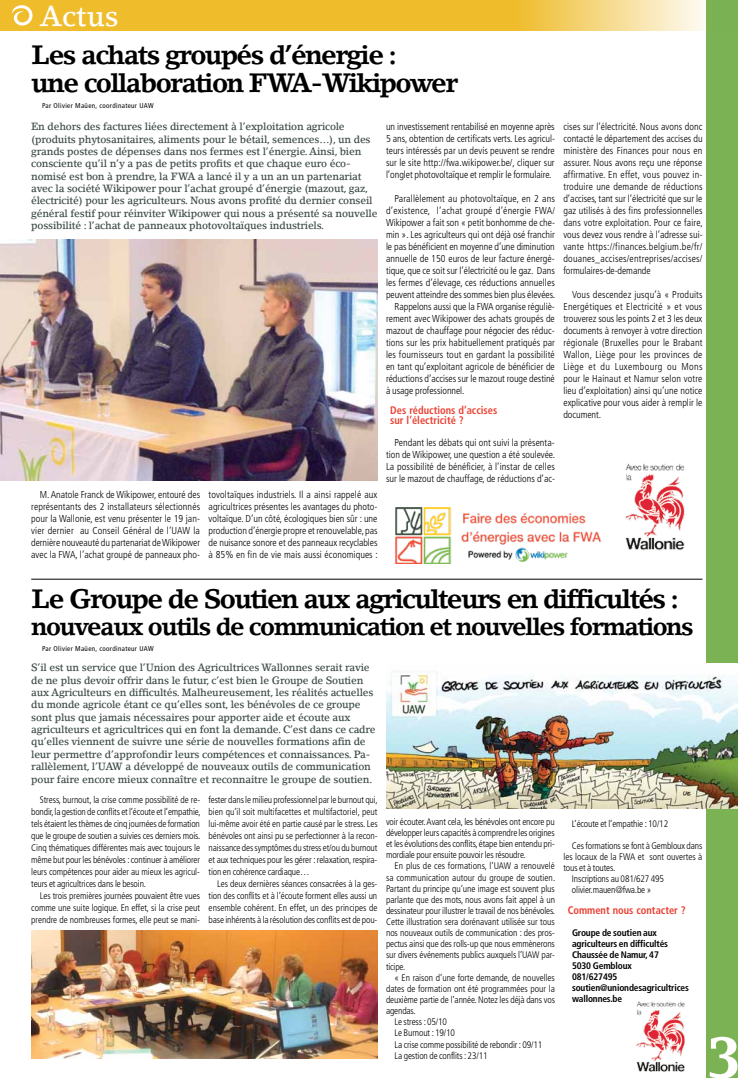
<style>
.page{position:relative;width:738px;height:1078px;background:#fff}
.page>*{position:absolute;margin:0;border:0;box-sizing:border-box;transform-origin:0 0}
.t1{font:700 58.5px "Lino Letter Std";color:#fff}
.t2{font:500 28px "Lino Letter Std";color:#fff}
.t3{font:700 26.5px/27.5px "Lino Letter Std";letter-spacing:-.06em;color:#000}
.t4{font:700 24.5px "Lino Letter Std";letter-spacing:-.06em;color:#000}
.t5{font:700 condensed 11px/10px "Frutiger LT Std";color:#eb4133;scale:.95 1}
.t6{font:500 10.4px/12.4px "Lino Letter Std";letter-spacing:-.02em;color:#394845}
.t7{font:300 condensed 10px/12px "Frutiger LT Std";color:#000;text-align:justify}
.t8{font:300 condensed 10px "Frutiger LT Std";letter-spacing:.02em;color:#000}
.t9{font:300 condensed 9.5px/12px "Frutiger LT Std";letter-spacing:-.015em;color:#000;text-align:justify}
.t10{font:700 condensed 9.5px/11px "Frutiger LT Std";letter-spacing:-.015em;color:#000}
.t11{font:condensed 7px "Frutiger LT Std";letter-spacing:.05em;color:#000}
</style>
<div class="page">
<div style="left:706px;top:0;width:31px;height:1077px;background:#7ab254"></div>
<svg style="left:0;top:0;width:705px;height:31px;background:#f0c445"></svg>
<svg style="left:12px;top:5px;width:20px;height:21px"></svg>
<img style="left:386px;top:663px;width:351px;height:145px">
<img style="left:636px;top:1001px;width:49px;height:71px">
<img style="left:31px;top:930px;width:346px;height:128px">
<img style="left:625px;top:463px;width:60px;height:88px">
<img style="left:395px;top:508px;width:207px;height:55px">
<img style="left:0;top:240px;width:377px;height:240px">
<hr style="left:31px;top:578px;width:671px;height:1px;background:#000">
<h2 class="t2" style="left:40px;top:-1px;width:80px">Actus</h2>
<h3 class="t3" style="left:31px;top:41px;width:428px">Les achats groupés d’énergie :<br>une collaboration FWA-Wikipower</h3>
<p class="t11" style="left:42px;top:102px;width:113px">Par Olivier Maüen, coordinateur UAW</p>
<p class="t6" style="left:31px;top:120px;width:347px">En dehors des factures liées directement à l’exploitation agricole (produits phytosanitaires, aliments pour le bétail, semences…), un des grands postes de dépenses dans nos fermes est l’énergie. Ainsi, bien consciente qu’il n’y a pas de petits profits et que chaque euro éco&shy;nomisé est bon à prendre, la FWA a lancé il y a un an un partenariat avec la société Wikipower pour l’achat groupé d’énergie (mazout, gaz, électricité) pour les agriculteurs. Nous avons profité du dernier conseil général festif pour réinviter Wikipower qui nous a présenté sa nouvelle possibilité : l’achat de panneaux photovoltaïques industriels.</p>
<p class="t7" style="left:386px;top:121px;width:170px">un investissement rentabilisé en moyenne après 5 ans, obtention de certificats verts. Les agricul&shy;teurs intéressés par un devis peuvent se rendre sur le site http://fwa.wikipower.be/, cliquer sur l’onglet photovoltaïque et remplir le formulaire.</p>
<p class="t7" style="left:394px;top:193px;width:162px">Parallèlement au photovoltaïque, en 2 ans</p>
<p class="t8" style="left:386px;top:205px;width:170px">d’existence, l’achat groupé d’énergie FWA/</p>
<p class="t7" style="left:386px;top:217px;width:170px">Wikipower a fait son « petit bonhomme de che-</p>
<p class="t7" style="left:386px;top:229px;width:170px">min ». Les agriculteurs qui ont déjà osé franchir</p>
<p class="t7" style="left:386px;top:241px;width:170px">le pas bénéficient en moyenne d’une diminution</p>
<p class="t7" style="left:386px;top:253px;width:170px">annuelle de 150 euros de leur facture énergé-</p>
<p class="t7" style="left:386px;top:265px;width:170px">tique, que ce soit sur l’électricité ou le gaz. Dans</p>
<p class="t7" style="left:386px;top:277px;width:170px">les fermes d’élevage, ces réductions annuelles</p>
<p class="t7" style="left:386px;top:289px;width:170px">peuvent atteindre des sommes bien plus élevées.</p>
<p class="t7" style="left:394px;top:301px;width:162px">Rappelons aussi que la FWA organise réguliè-</p>
<p class="t7" style="left:386px;top:313px;width:170px">rement avec Wikipower des achats groupés de</p>
<p class="t7" style="left:386px;top:325px;width:170px">mazout de chauffage pour négocier des réduc-</p>
<p class="t7" style="left:386px;top:337px;width:170px">tions sur les prix habituellement pratiqués par</p>
<p class="t7" style="left:386px;top:349px;width:170px">les fournisseurs tout en gardant la possibilité</p>
<p class="t7" style="left:386px;top:361px;width:170px">en tant qu’exploitant agricole de bénéficier de</p>
<p class="t7" style="left:386px;top:373px;width:170px">réductions d’accises sur le mazout rouge destiné</p>
<p class="t7" style="left:386px;top:385px;width:80px">à usage professionnel.</p>
<p class="t5" style="left:390px;top:405px;width:114px">Des réductions d’accises sur l’électricité ?</p>
<p class="t7" style="left:386px;top:437px;width:170px;text-indent:9px">Pendant les débats qui ont suivi la présenta&shy;tion de Wikipower, une question a été soulevée.<br>La possibilité de bénéficier, à l’instar de celles sur le mazout de chauffage, de réductions d’ac-</p>
<p class="t7" style="left:31px;top:488px;width:170px;text-indent:9px">M. Anatole Franck de Wikipower, entouré des représentants des 2 installateurs sélectionnés pour la Wallonie, est venu présenter le 19 jan&shy;vier dernier au Conseil Général de l’UAW la dernière nouveauté du partenariat de Wikipower avec la FWA, l’achat groupé de panneaux pho-</p>
<p class="t7" style="left:208px;top:488px;width:170px">tovoltaïques industriels. Il a ainsi rappelé aux agricultrices présentes les avantages du photo&shy;voltaïque. D’un côté, écologiques bien sûr : une production d’énergie propre et renouvelable, pas de nuisance sonore et des panneaux recyclables à 85% en fin de vie mais aussi économiques :</p>
<p class="t7" style="left:563px;top:121px;width:141px">cises sur l’électricité. Nous avons donc contacté le département des accises du ministère des Finances pour nous en assurer. Nous avons reçu une réponse affirmative. En effet, vous pouvez in&shy;troduire une demande de réductions d’accises, tant sur l’électricité que sur le gaz utilisés à des fins professionnelles dans votre exploitation. Pour ce faire, vous devez vous rendre à l’adresse sui&shy;vante https://finances.belgium.be/fr/ douanes_accises/entreprises/accises/ formulaires-de-demande</p>
<p class="t7" style="left:563px;top:289px;width:141px;text-indent:9px">Vous descendez jusqu’à « Produits Energétiques et Electricité » et vous trouverez sous les points 2 et 3 les deux documents à renvoyer à votre direction régionale (Bruxelles pour le Brabant Wallon, Liège pour les provinces de Liège et du Luxembourg ou Mons pour le Hainaut et Namur selon votre lieu d’exploitation) ainsi qu’une notice explicative pour vous aider à remplir le document.</p>
<h3 class="t3" style="left:31px;top:584px;width:648px">Le Groupe de Soutien aux agriculteurs en difficultés :</h3>
<h3 class="t4" style="left:31px;top:611px;width:663px">nouveaux outils de communication et nouvelles formations</h3>
<p class="t11" style="left:42px;top:644px;width:113px">Par Olivier Maüen, coordinateur UAW</p>
<p class="t6" style="left:31px;top:661px;width:346px">S’il est un service que l’Union des Agricultrices Wallonnes serait ravie de ne plus devoir offrir dans le futur, c’est bien le Groupe de Soutien aux Agriculteurs en difficultés. Malheureusement, les réalités actuelles du monde agricole étant ce qu’elles sont, les bénévoles de ce groupe sont plus que jamais nécessaires pour apporter aide et écoute aux agriculteurs et agricultrices qui en font la demande. C’est dans ce cadre qu’elles viennent de suivre une série de nouvelles formations afin de leur permettre d’approfondir leurs compétences et connaissances. Pa&shy;rallèlement, l’UAW a développé de nouveaux outils de communication pour faire encore mieux connaître et reconnaitre le groupe de soutien.</p>
<p class="t9" style="left:208px;top:793px;width:170px">fester dans le milieu professionnel par le burnout qui, bien qu’il soit multifacettes et multifactoriel, peut lui-même avoir été en partie causé par le stress. Les bénévoles ont ainsi pu se perfectionner à la recon&shy;naissance des symptômes du stress et/ou du burnout et aux techniques pour les gérer : relaxation, respira&shy;tion en cohérence cardiaque…</p>
<p class="t9" style="left:208px;top:877px;width:170px;text-indent:9px">Les deux dernières séances consacrées à la ges&shy;tion des conflits et à l’écoute forment elles aussi un ensemble cohérent. En effet, un des principes de base inhérents à la résolution des conflits est de pou-</p>
<p class="t9" style="left:31px;top:793px;width:171px;text-indent:9px">Stress, burnout, la crise comme possibilité de re&shy;bondir, la gestion de conflits et l’écoute et l’empathie, tels étaient les thèmes de cinq journées de formation que le groupe de soutien a suivies ces derniers mois.<br>Cinq thématiques différentes mais avec toujours le même but pour les bénévoles : continuer à améliorer leurs compétences pour aider au mieux les agricul&shy;teurs et agricultrices dans le besoin.</p>
<p class="t9" style="left:31px;top:889px;width:170px;text-indent:9px">Les trois premières journées pouvaient être vues comme une suite logique. En effet, si la crise peut prendre de nombreuses formes, elle peut se mani-</p>
<p class="t9" style="left:386px;top:816px;width:170px;line-height:11.1px">voir écouter. Avant cela, les bénévoles ont encore pu développer leurs capacités à comprendre les origines et les évolutions des conflits, étape bien entendu pri&shy;mordiale pour ensuite pouvoir les résoudre.</p>
<p class="t9" style="left:386px;top:860px;width:171px;line-height:11.1px;text-indent:9px">En plus de ces formations, l’UAW a renouvelé sa communication autour du groupe de soutien.<br>Partant du principe qu’une image est souvent plus parlante que des mots, nous avons fait appel à un dessinateur pour illustrer le travail de nos bénévoles.<br>Cette illustration sera dorénavant utilisée sur tous nos nouveaux outils de communication : des pros&shy;pectus ainsi que des rolls-up que nous emmènerons sur divers événements publics auxquels l’UAW par&shy;ticipe.</p>
<p class="t9" style="left:394px;top:971px;width:162px">« En raison d’une forte demande, de nouvelles</p>
<p class="t9" style="left:386px;top:982px;width:170px">dates de formation ont été programmées pour la</p>
<p class="t9" style="left:386px;top:993px;width:170px">deuxième partie de l’année. Notez les déjà dans vos</p>
<p class="t9" style="left:386px;top:1004px;width:31px">agendas.</p>
<p class="t9" style="left:394px;top:1015px;width:54px">Le stress : 05/10</p>
<p class="t9" style="left:394px;top:1026px;width:62px">Le Burnout : 19/10</p>
<p class="t9" style="left:394px;top:1038px;width:149px">La crise comme possibilité de rebondir : 09/11</p>
<p class="t9" style="left:394px;top:1049px;width:94px">La gestion de conflits : 23/11</p>
<p class="t9" style="left:571px;top:817px;width:98px">L’écoute et l’empathie : 10/12</p>
<p class="t9" style="left:571px;top:839px;width:132px">Ces formations se font à Gembloux dans</p>
<p class="t9" style="left:563px;top:850px;width:140px">les locaux de la FWA et sont ouvertes à</p>
<p class="t9" style="left:563px;top:861px;width:53px">tous et à toutes.</p>
<p class="t9" style="left:571px;top:872px;width:94px">Inscriptions au 081/627 495</p>
<p class="t9" style="left:571px;top:883px;width:81px">olivier.mauen@fwa.be »</p>
<p class="t5" style="left:567px;top:904px;width:126px">Comment nous contacter ?</p>
<p class="t10" style="left:571px;top:926px;width:118px">Groupe de soutien aux agriculteurs en difficultés<br>Chaussée de Namur, 47<br>5030 Gembloux<br>081/627495 soutien@uniondesagricultrices wallonnes.be</p>
<h1 class="t1" style="left:706px;top:1021px;width:36px">3</h1>
</div>
